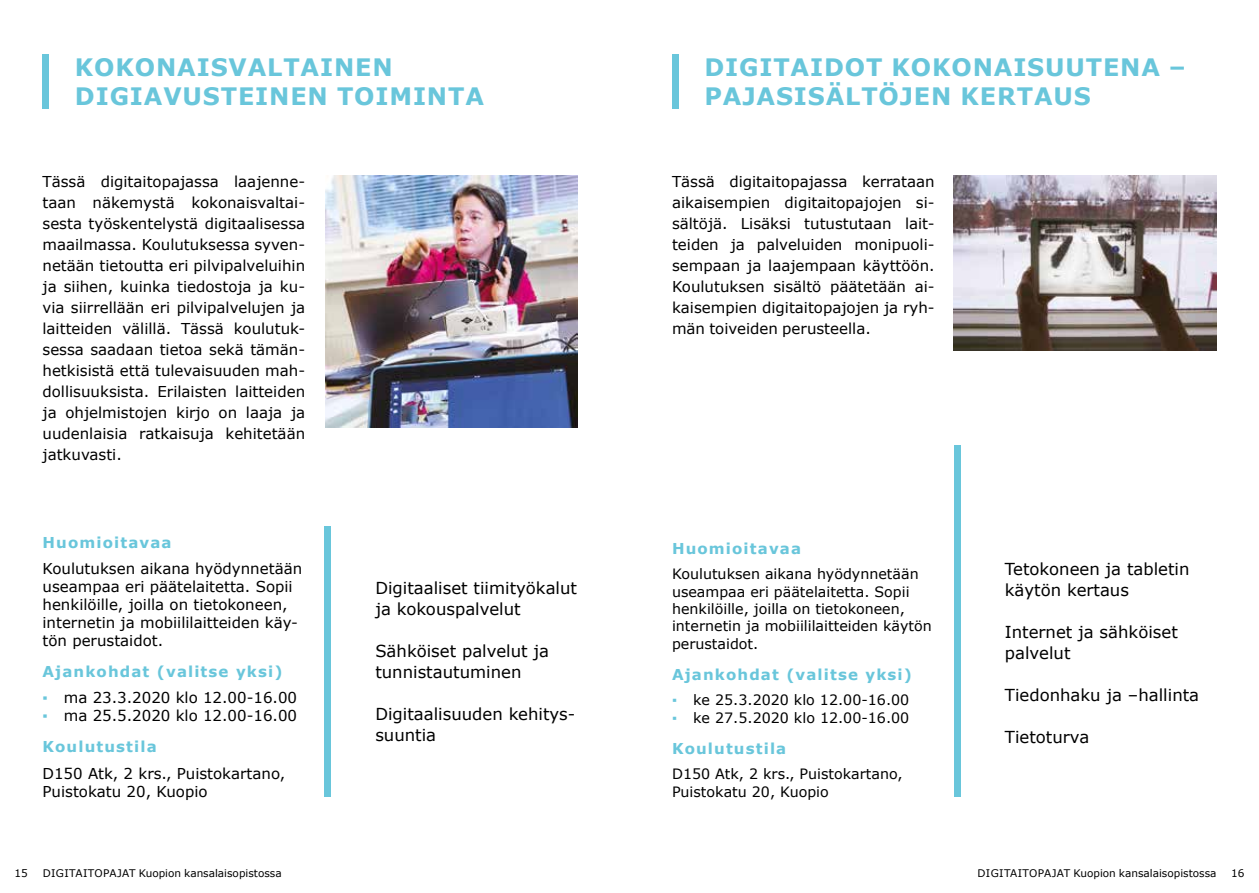
<style>
.page{position:relative;width:1259px;height:893px;background:#fff}
.page>*{position:absolute;margin:0;border:0;box-sizing:border-box;transform-origin:0 0}
.t1{font:700 24px/28.8px "Verdana";letter-spacing:.035em;color:#69c6db}
.t2{font:16.5px/21px "Verdana";color:#000}
.t3{font:15px/21px "Verdana";color:#000}
.t4{font:700 15px "Verdana";letter-spacing:.075em;color:#69c6db}
.t5{font:14.25px/17.2px "Verdana";color:#000}
.t6{font:10.5px "Verdana";color:#000}
.s1{color:#69c6db}
.s2{font-weight:700;color:#69c6db}
</style>
<div class="page">
<div style="left:324px;top:526px;width:7px;height:270px;background:#69c6db"></div>
<div style="left:43px;top:54px;width:6px;height:54px;background:#69c6db"></div>
<img style="left:326px;top:176px;width:252px;height:252px">
<div style="left:954px;top:446px;width:6px;height:350px;background:#69c6db"></div>
<div style="left:672px;top:54px;width:7px;height:54px;background:#69c6db"></div>
<img style="left:954px;top:176px;width:262px;height:175px">
<h1 class="t1" style="left:75px;top:52px;width:410px">KOKONAISVALTAINEN<br>DIGIAVUSTEINEN TOIMINTA</h1>
<p class="t3" style="left:43px;top:171px;width:264px;text-align:justify">Tässä digitaitopajassa laajenne&shy;taan näkemystä kokonaisvaltai&shy;sesta työskentelystä digitaalisessa maailmassa. Koulutuksessa syven&shy;netään tietoutta eri pilvipalveluihin ja siihen, kuinka tiedostoja ja ku&shy;via siirrellään eri pilvipalvelujen ja laitteiden välillä. Tässä koulutuk&shy;sessa saadaan tietoa sekä tämän&shy;hetkisistä että tulevaisuuden mah&shy;dollisuuksista. Erilaisten laitteiden ja ohjelmistojen kirjo on laaja ja uudenlaisia ratkaisuja kehitetään jatkuvasti.</p>
<p class="t4" style="left:43px;top:531px;width:130px">Huomioitavaa</p>
<p class="t3" style="left:43px;top:559px;width:261px;line-height:18px">Koulutuksen aikana hyödynnetään useampaa eri päätelaitetta. Sopii henkilöille, joilla on tietokoneen, internetin ja mobiililaitteiden käy&shy;tön perustaidot.</p>
<p class="t4" style="left:43px;top:661px;width:241px">Ajankohdat (valitse yksi)</p>
<p class="t3" style="left:43px;top:687px;width:256px"><span class="s1">▪</span> ma 23.3.2020 klo 12.00-16.00</p>
<p class="t3" style="left:43px;top:700px;width:256px;line-height:30.8px"><span class="s1">▪</span> ma 25.5.2020 klo 12.00-16.00<br><span class="s2">Koulutustila</span></p>
<p class="t3" style="left:43px;top:764px;width:244px;line-height:18px">D150 Atk, 2 krs., Puistokartano,<br>Puistokatu 20, Kuopio</p>
<p class="t2" style="left:375px;top:578px;width:203px">Digitaaliset tiimityökalut ja kokouspalvelut</p>
<p class="t2" style="left:375px;top:641px;width:175px">Sähköiset palvelut ja tunnistautuminen</p>
<p class="t2" style="left:375px;top:704px;width:201px">Digitaalisuuden kehitys&shy;suuntia</p>
<h1 class="t1" style="left:704px;top:52px;width:483px">DIGITAIDOT KOKONAISUUTENA –<br>PAJASISÄLTÖJEN KERTAUS</h1>
<p class="t3" style="left:672px;top:171px;width:264px;text-align:justify">Tässä digitaitopajassa kerrataan aikaisempien digitaitopajojen si&shy;sältöjä. Lisäksi tutustutaan lait&shy;teiden ja palveluiden monipuoli&shy;sempaan ja laajempaan käyttöön.<br>Koulutuksen sisältö päätetään ai&shy;kaisempien digitaitopajojen ja ryh&shy;män toiveiden perusteella.</p>
<p class="t4" style="left:672px;top:538px;width:130px">Huomioitavaa</p>
<p class="t5" style="left:672px;top:565px;width:261px">Koulutuksen aikana hyödynnetään useampaa eri päätelaitetta. Sopii henkilöille, joilla on tietokoneen, internetin ja mobiililaitteiden käytön perustaidot.</p>
<p class="t4" style="left:672px;top:663px;width:241px">Ajankohdat (valitse yksi)</p>
<p class="t5" style="left:672px;top:691px;width:239px"><span class="s1">▪</span> ke 25.3.2020 klo 12.00-16.00</p>
<p class="t5" style="left:672px;top:709px;width:239px"><span class="s1">▪</span> ke 27.5.2020 klo 12.00-16.00</p>
<p class="t4" style="left:672px;top:738px;width:116px">Koulutustila</p>
<p class="t5" style="left:672px;top:766px;width:232px">D150 Atk, 2 krs., Puistokartano,<br>Puistokatu 20, Kuopio</p>
<p class="t2" style="left:1005px;top:558px;width:186px">Tetokoneen ja tabletin käytön kertaus</p>
<p class="t2" style="left:1005px;top:621px;width:174px">Internet ja sähköiset palvelut</p>
<p class="t2" style="left:1005px;top:684px;width:196px">Tiedonhaku ja –hallinta</p>
<p class="t2" style="left:1005px;top:726px;width:86px">Tietoturva</p>
<p class="t6" style="left:15px;top:866px;width:15px">15</p>
<p class="t6" style="left:43px;top:866px;width:240px">DIGITAITOPAJAT Kuopion kansalaisopistossa</p>
<p class="t6" style="left:977px;top:866px;width:240px">DIGITAITOPAJAT Kuopion kansalaisopistossa</p>
<p class="t6" style="left:1231px;top:866px;width:15px">16</p>
</div>
